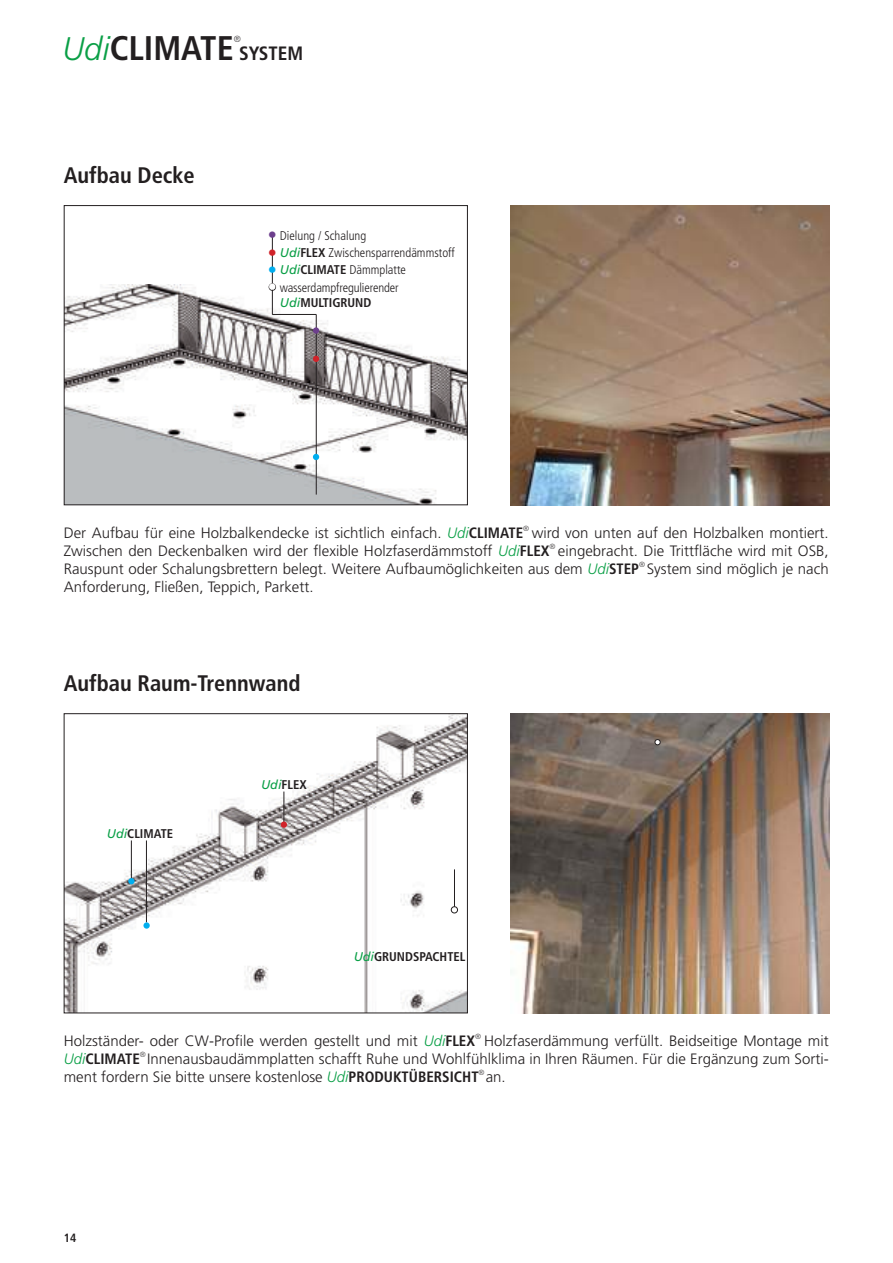
<style>
.page{position:relative;width:893px;height:1263px;background:#fff}
.page>*{position:absolute;margin:0;border:0;box-sizing:border-box;transform-origin:0 0}
.t1{font:700 condensed 34.2px "Frutiger";color:#231f20}
.t2{font:700 condensed 22.5px "Frutiger";color:#231f20}
.t3{font:700 condensed 19.35px "Frutiger";color:#231f20}
.t4{font:300 15px/18px "Frutiger";color:#231f20}
.t5{font:700 condensed 15px "Frutiger";color:#231f20}
.t6{font:300 condensed 12.6px/15px "Frutiger";color:#231f20}
.t7{font:700 condensed 12.6px "Frutiger";color:#231f20}
.t8{font:700 condensed 12px "Frutiger";color:#231f20}
.t9{font:300 condensed 8.85px "Frutiger";color:#231f20}
.t10{font:300 condensed 7.5px "Frutiger";color:#231f20}
.s1{font-weight:300;font-style:italic;font-stretch:normal;font-size:32.7px;color:#0a9f46}
.s2{font-size:18.15px;color:#6d3f8d}
.s3{font-size:18.15px;color:#d1232a}
.s4{font-weight:400;font-style:italic;font-stretch:normal;color:#0a9f46}
.s5{font-weight:700}
.s6{font-size:18.15px;color:#00aeef}
.s7{font-size:18.15px}
.s8{font-style:italic;color:#0a9f46}
.s9{font-weight:700;font-stretch:condensed}
.s10{font-weight:300;font-style:italic;font-stretch:normal;color:#0a9f46}
</style>
<div class="page">
<img style="left:510px;top:205px;width:319px;height:300px">
<img style="left:510px;top:713px;width:319px;height:300px">
<img style="left:66px;top:284px;width:400px;height:219px">
<div style="left:64px;top:205px;width:404px;height:300px;border:1px solid #231f20"></div>
<hr style="left:272px;top:235px;width:1px;height:79px;background:#231f20">
<hr style="left:316px;top:314px;width:1px;height:181px;background:#231f20">
<svg style="left:313px;top:454px;width:6px;height:6px"></svg>
<svg style="left:655px;top:739px;width:5px;height:6px"></svg>
<svg style="left:313px;top:356px;width:6px;height:6px"></svg>
<div style="left:313px;top:327px;width:6px;height:7px;background:#6d3f8d;border-radius:50%"></div>
<hr style="left:272px;top:314px;width:44px;height:1px;background:#231f20">
<img style="left:66px;top:715px;width:400px;height:296px">
<div style="left:64px;top:713px;width:404px;height:300px;border:1px solid #231f20"></div>
<hr style="left:131px;top:840px;width:1px;height:42px;background:#231f20">
<hr style="left:146px;top:840px;width:1px;height:82px;background:#231f20">
<hr style="left:284px;top:791px;width:1px;height:34px;background:#231f20">
<div style="left:128px;top:878px;width:7px;height:6px;background:#00aeef;border-radius:50%"></div>
<hr style="left:454px;top:869px;width:1px;height:42px;background:#231f20">
<svg style="left:143px;top:922px;width:7px;height:7px"></svg>
<div style="left:451px;top:907px;width:7px;height:6px;background:#fff;border-radius:50%"></div>
<div style="left:451px;top:906px;width:7px;height:7px;border:1px solid #231f20;border-radius:50%"></div>
<div style="left:281px;top:821px;width:6px;height:7px;background:#d1232a;border-radius:50%"></div>
<h1 class="t1" style="left:63px;top:27px;width:173px"><span class="s1">Udi</span>CLIMATE</h1>
<p class="t9" style="left:234px;top:34px;width:9px">®</p>
<p class="t3" style="left:239px;top:41px;width:66px">SYSTEM</p>
<h2 class="t2" style="left:64px;top:162px;width:133px">Aufbau Decke</h2>
<p class="t6" style="left:268px;top:228px;width:100px"><span class="s2">•</span> Dielung / Schalung</p>
<p class="t6" style="left:268px;top:245px;width:188px"><span class="s3">•</span> <span class="s4">Udi</span><span class="s5">FLEX</span> Zwischensparrendämmstoff</p>
<p class="t6" style="left:268px;top:263px;width:140px"><span class="s6">•</span> <span class="s4">Udi</span><span class="s5">CLIMATE</span> Dämmplatte</p>
<p class="t6" style="left:280px;top:280px;width:120px;text-indent:-12px"><span class="s7">•</span> wasserdampfregulierender<br><span class="s4">Udi</span><span class="s5">MULTIGRUND</span></p>
<p class="t4" style="left:64px;top:524px;width:461px">Der Aufbau für eine Holzbalkendecke ist sichtlich einfach. <span class="s8">Udi</span><span class="s9">CLIMATE</span></p>
<p class="t10" style="left:523px;top:524px;width:7px">®</p>
<p class="t4" style="left:64px;top:524px;width:766px;text-indent:468px">wird von unten auf den Holzbalken montiert.<br>Zwischen den Deckenbalken wird der flexible Holzfaserdämmstoff <span class="s8">Udi</span><span class="s9">FLEX</span></p>
<p class="t10" style="left:549px;top:542px;width:7px">®</p>
<p class="t4" style="left:64px;top:542px;width:766px;text-indent:494px">eingebracht. Die Trittfläche wird mit OSB,<br>Rauspunt oder Schalungsbrettern belegt. Weitere Aufbaumöglichkeiten aus dem <span class="s8">Udi</span><span class="s9">STEP</span></p>
<p class="t10" style="left:639px;top:560px;width:7px">®</p>
<p class="t4" style="left:647px;top:560px;width:184px">System sind möglich je nach</p>
<p class="t4" style="left:64px;top:578px;width:251px">Anforderung, Fließen, Teppich, Parkett.</p>
<h2 class="t2" style="left:64px;top:670px;width:238px">Aufbau Raum-Trennwand</h2>
<p class="t7" style="left:107px;top:826px;width:68px"><span class="s4">Udi</span>CLIMATE</p>
<p class="t7" style="left:261px;top:777px;width:47px"><span class="s4">Udi</span>FLEX</p>
<p class="t7" style="left:354px;top:949px;width:113px"><span class="s4">Udi</span>GRUNDSPACHTEL</p>
<p class="t4" style="left:64px;top:1032px;width:413px">Holzständer- oder CW-Profile werden gestellt und mit <span class="s8">Udi</span><span class="s9">FLEX</span></p>
<p class="t10" style="left:475px;top:1032px;width:7px">®</p>
<p class="t4" style="left:484px;top:1032px;width:346px">Holzfaserdämmung verfüllt. Beidseitige Montage mit</p>
<p class="t5" style="left:64px;top:1050px;width:78px"><span class="s10">Udi</span>CLIMATE</p>
<p class="t10" style="left:140px;top:1050px;width:7px">®</p>
<p class="t4" style="left:64px;top:1050px;width:766px;text-indent:83px">Innenausbaudämmplatten schafft Ruhe und Wohlfühlklima in Ihren Räumen. Für die Ergänzung zum Sorti&shy;ment fordern Sie bitte unsere kostenlose <span class="s8">Udi</span><span class="s9">PRODUKTÜBERSICHT</span></p>
<p class="t10" style="left:479px;top:1068px;width:7px">®</p>
<p class="t4" style="left:486px;top:1068px;width:22px">an.</p>
<p class="t8" style="left:64px;top:1231px;width:14px">14</p>
</div>
